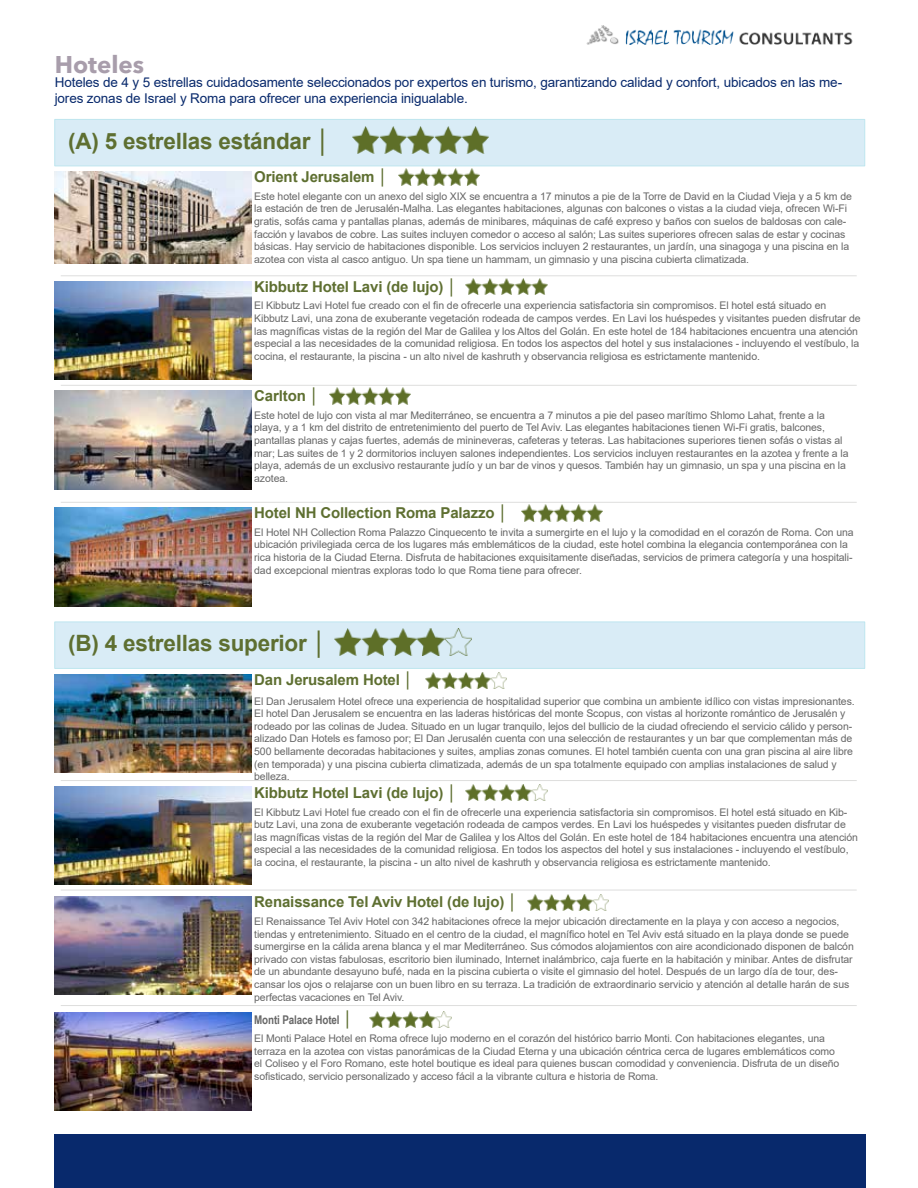
<style>
.page{position:relative;width:918px;height:1188px;background:#fff}
.page>*{position:absolute;margin:0;border:0;box-sizing:border-box;transform-origin:0 0}
.t1{font:700 24px "Avenir Next LT Pro";color:#a89dab}
.t2{font:700 22.5px "Arial";letter-spacing:-.01em;color:#5e6f31}
.t3{font:700 15px "Arial";letter-spacing:-.01em;color:#5e6f31}
.t4{font:13.5px/16.2px "Arial";letter-spacing:-.01em;color:#08296c}
.t5{font:700 12px "Arial Narrow";letter-spacing:-.01em;color:#676767}
.t6{font:10.5px/12.6px "Arial";letter-spacing:-.01em;color:#676767}
.s1{font-family:"Arial";font-size:15px;color:#5e6f31}
</style>
<div class="page">
<img style="left:54px;top:172px;width:198px;height:92px">
<img style="left:54px;top:281px;width:198px;height:99px">
<img style="left:54px;top:391px;width:198px;height:98px">
<div style="left:55px;top:119px;width:810px;height:47px;background:#d9ecf6;border:1px solid #bee6ef"></div>
<img style="left:352px;top:126px;width:137px;height:27px">
<div style="left:55px;top:622px;width:810px;height:46px;background:#d9ecf6;border:1px solid #bee6ef"></div>
<img style="left:335px;top:628px;width:136px;height:27px">
<hr style="left:61px;top:275px;width:796px;height:1px;background:#dededd">
<hr style="left:61px;top:385px;width:796px;height:1px;background:#dededd">
<img style="left:398px;top:169px;width:82px;height:16px">
<img style="left:466px;top:278px;width:81px;height:17px">
<img style="left:329px;top:388px;width:82px;height:16px">
<img style="left:586px;top:25px;width:267px;height:20px">
<div style="left:54px;top:1135px;width:811px;height:53px;background:#08296c"></div>
<img style="left:54px;top:674px;width:198px;height:99px">
<img style="left:54px;top:786px;width:198px;height:98px">
<img style="left:54px;top:896px;width:198px;height:99px">
<hr style="left:61px;top:780px;width:796px;height:1px;background:#dededd">
<hr style="left:61px;top:890px;width:796px;height:1px;background:#dededd">
<img style="left:425px;top:672px;width:82px;height:16px">
<img style="left:466px;top:785px;width:81px;height:16px">
<img style="left:527px;top:894px;width:82px;height:16px">
<hr style="left:61px;top:502px;width:796px;height:1px;background:#dededd">
<img style="left:54px;top:508px;width:198px;height:98px">
<img style="left:521px;top:505px;width:82px;height:16px">
<hr style="left:61px;top:1005px;width:796px;height:1px;background:#dededd">
<img style="left:54px;top:1013px;width:198px;height:98px">
<img style="left:370px;top:1011px;width:81px;height:16px">
<h1 class="t1" style="left:55px;top:50px;width:91px">Hoteles</h1>
<p class="t4" style="left:55px;top:74px;width:789px">Hoteles de 4 y 5 estrellas cuidadosamente seleccionados por expertos en turismo, garantizando calidad y confort, ubicados en las me&shy;jores zonas de Israel y Roma para ofrecer una experiencia inigualable.</p>
<h2 class="t2" style="left:68px;top:125px;width:264px">(A) 5 estrellas estándar │</h2>
<h3 class="t3" style="left:254px;top:166px;width:135px">Orient Jerusalem │</h3>
<p class="t6" style="left:254px;top:190px;width:599px">Este hotel elegante con un anexo del siglo XIX se encuentra a 17 minutos a pie de la Torre de David en la Ciudad Vieja y a 5 km de la estación de tren de Jerusalén-Malha. Las elegantes habitaciones, algunas con balcones o vistas a la ciudad vieja, ofrecen Wi-Fi gratis, sofás cama y pantallas planas, además de minibares, máquinas de café expreso y baños con suelos de baldosas con cale&shy;facción y lavabos de cobre. Las suites incluyen comedor o acceso al salón; Las suites superiores ofrecen salas de estar y cocinas básicas. Hay servicio de habitaciones disponible. Los servicios incluyen 2 restaurantes, un jardín, una sinagoga y una piscina en la azotea con vista al casco antiguo. Un spa tiene un hammam, un gimnasio y una piscina cubierta climatizada.</p>
<h3 class="t3" style="left:254px;top:276px;width:204px">Kibbutz Hotel Lavi (de lujo) │</h3>
<p class="t6" style="left:254px;top:299px;width:608px">El Kibbutz Lavi Hotel fue creado con el fin de ofrecerle una experiencia satisfactoria sin compromisos. El hotel está situado en Kibbutz Lavi, una zona de exuberante vegetación rodeada de campos verdes. En Lavi los huéspedes y visitantes pueden disfrutar de las magníficas vistas de la región del Mar de Galilea y los Altos del Golán. En este hotel de 184 habitaciones encuentra una atención especial a las necesidades de la comunidad religiosa. En todos los aspectos del hotel y sus instalaciones - incluyendo el vestíbulo, la cocina, el restaurante, la piscina - un alto nivel de kashruth y observancia religiosa es estrictamente mantenido.</p>
<h3 class="t3" style="left:254px;top:385px;width:66px">Carlton │</h3>
<p class="t6" style="left:254px;top:409px;width:596px">Este hotel de lujo con vista al mar Mediterráneo, se encuentra a 7 minutos a pie del paseo marítimo Shlomo Lahat, frente a la playa, y a 1 km del distrito de entretenimiento del puerto de Tel Aviv. Las elegantes habitaciones tienen Wi-Fi gratis, balcones, pantallas planas y cajas fuertes, además de minineveras, cafeteras y teteras. Las habitaciones superiores tienen sofás o vistas al mar; Las suites de 1 y 2 dormitorios incluyen salones independientes. Los servicios incluyen restaurantes en la azotea y frente a la playa, además de un exclusivo restaurante judío y un bar de vinos y quesos. También hay un gimnasio, un spa y una piscina en la azotea.</p>
<h3 class="t3" style="left:254px;top:502px;width:255px">Hotel NH Collection Roma Palazzo │</h3>
<p class="t6" style="left:254px;top:526px;width:601px">El Hotel NH Collection Roma Palazzo Cinquecento te invita a sumergirte en el lujo y la comodidad en el corazón de Roma. Con una ubicación privilegiada cerca de los lugares más emblemáticos de la ciudad, este hotel combina la elegancia contemporánea con la rica historia de la Ciudad Eterna. Disfruta de habitaciones exquisitamente diseñadas, servicios de primera categoría y una hospitali&shy;dad excepcional mientras exploras todo lo que Roma tiene para ofrecer.</p>
<h2 class="t2" style="left:68px;top:627px;width:260px">(B) 4 estrellas superior │</h2>
<h3 class="t3" style="left:254px;top:670px;width:160px">Dan Jerusalem Hotel │</h3>
<p class="t6" style="left:254px;top:695px;width:602px">El Dan Jerusalem Hotel ofrece una experiencia de hospitalidad superior que combina un ambiente idílico con vistas impresionantes.<br>El hotel Dan Jerusalem se encuentra en las laderas históricas del monte Scopus, con vistas al horizonte romántico de Jerusalén y rodeado por las colinas de Judea. Situado en un lugar tranquilo, lejos del bullicio de la ciudad ofreciendo el servicio cálido y person&shy;alizado Dan Hotels es famoso por; El Dan Jerusalén cuenta con una selección de restaurantes y un bar que complementan más de 500 bellamente decoradas habitaciones y suites, amplias zonas comunes. El hotel también cuenta con una gran piscina al aire libre (en temporada) y una piscina cubierta climatizada, además de un spa totalmente equipado con amplias instalaciones de salud y belleza.</p>
<h3 class="t3" style="left:254px;top:782px;width:204px">Kibbutz Hotel Lavi (de lujo) │</h3>
<p class="t6" style="left:254px;top:806px;width:605px">El Kibbutz Lavi Hotel fue creado con el fin de ofrecerle una experiencia satisfactoria sin compromisos. El hotel está situado en Kib&shy;butz Lavi, una zona de exuberante vegetación rodeada de campos verdes. En Lavi los huéspedes y visitantes pueden disfrutar de las magníficas vistas de la región del Mar de Galilea y los Altos del Golán. En este hotel de 184 habitaciones encuentra una atención especial a las necesidades de la comunidad religiosa. En todos los aspectos del hotel y sus instalaciones - incluyendo el vestíbulo, la cocina, el restaurante, la piscina - un alto nivel de kashruth y observancia religiosa es estrictamente mantenido.</p>
<h3 class="t3" style="left:254px;top:892px;width:265px">Renaissance Tel Aviv Hotel (de lujo) │</h3>
<p class="t6" style="left:254px;top:915px;width:601px">El Renaissance Tel Aviv Hotel con 342 habitaciones ofrece la mejor ubicación directamente en la playa y con acceso a negocios, tiendas y entretenimiento. Situado en el centro de la ciudad, el magnífico hotel en Tel Aviv está situado en la playa donde se puede sumergirse en la cálida arena blanca y el mar Mediterráneo. Sus cómodos alojamientos con aire acondicionado disponen de balcón privado con vistas fabulosas, escritorio bien iluminado, Internet inalámbrico, caja fuerte en la habitación y minibar. Antes de disfrutar de un abundante desayuno bufé, nada en la piscina cubierta o visite el gimnasio del hotel. Después de un largo día de tour, des&shy;cansar los ojos o relajarse con un buen libro en su terraza. La tradición de extraordinario servicio y atención al detalle harán de sus perfectas vacaciones en Tel Aviv.</p>
<p class="t5" style="left:254px;top:1011px;width:100px">Monti Palace Hotel <span class="s1">│</span></p>
<p class="t6" style="left:254px;top:1032px;width:587px">El Monti Palace Hotel en Roma ofrece lujo moderno en el corazón del histórico barrio Monti. Con habitaciones elegantes, una terraza en la azotea con vistas panorámicas de la Ciudad Eterna y una ubicación céntrica cerca de lugares emblemáticos como el Coliseo y el Foro Romano, este hotel boutique es ideal para quienes buscan comodidad y conveniencia. Disfruta de un diseño sofisticado, servicio personalizado y acceso fácil a la vibrante cultura e historia de Roma.</p>
</div>
